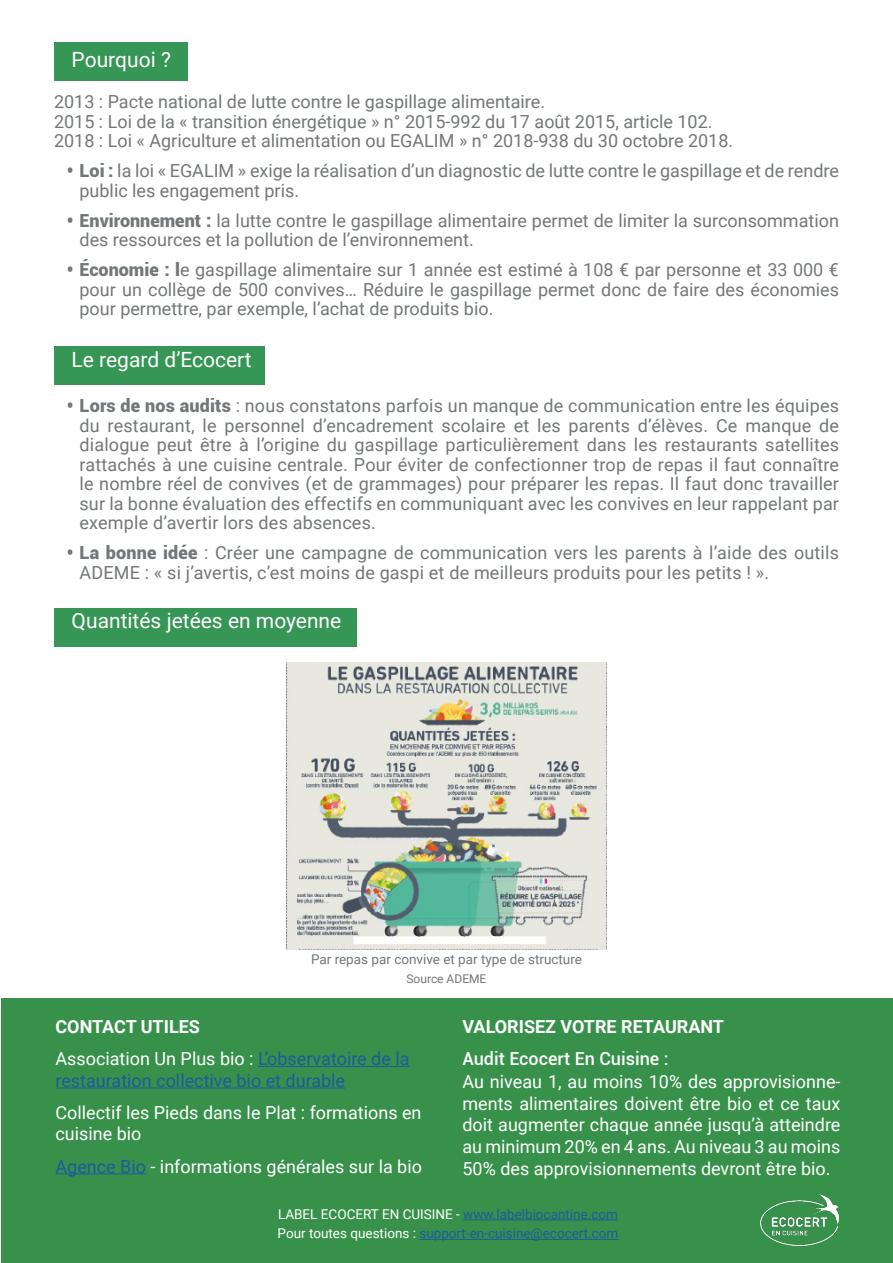
<style>
.page{position:relative;width:893px;height:1263px;background:#fff}
.page>*{position:absolute;margin:0;border:0;box-sizing:border-box;transform-origin:0 0}
.t1{font:21px "Roboto";color:#fff}
.t2{font:18px/19.5px "Roboto";color:#737779}
.t3{font:18px/21.6px "Roboto";color:#fff}
.t4{font:18px "Roboto";color:#175d9e}
.t5{font:700 18px "Roboto";color:#fff}
.t6{font:500 18px "Roboto";color:#fff}
.t7{font:13.5px/19.5px "Roboto";color:#175d9e}
.t8{font:13.5px "Roboto";color:#737779}
.t9{font:12px "Roboto";color:#737779}
.s1{font-weight:900}
.s2{font-weight:700}
.s3{color:#175d9e}
.s4{color:#fff}
</style>
<div class="page">
<div style="left:2px;top:998px;width:891px;height:265px;background:#38914b"></div>
<hr style="left:463px;top:1219px;width:155px;height:1px;background:#175d9e">
<hr style="left:419px;top:1239px;width:199px;height:1px;background:#175d9e">
<hr style="left:258px;top:1066px;width:152px;height:1px;background:#175d9e">
<hr style="left:56px;top:1087px;width:289px;height:1px;background:#175d9e">
<hr style="left:56px;top:1173px;width:90px;height:1px;background:#175d9e">
<img style="left:760px;top:1195px;width:78px;height:51px">
<div style="left:54px;top:43px;width:133px;height:38px;background:#369655"></div>
<div style="left:54px;top:347px;width:211px;height:38px;background:#369655"></div>
<div style="left:54px;top:608px;width:302px;height:38px;background:#369655"></div>
<img style="left:286px;top:662px;width:321px;height:287px">
<p class="t1" style="left:72px;top:45px;width:101px">Pourquoi ?</p>
<p class="t2" style="left:54px;top:91px;width:493px">2013 : Pacte national de lutte contre le gaspillage alimentaire.</p>
<p class="t2" style="left:54px;top:111px;width:660px">2015 : Loi de la « transition énergétique » n° 2015-992 du 17 août 2015, article 102.</p>
<p class="t2" style="left:54px;top:130px;width:681px">2018 : Loi « Agriculture et alimentation ou EGALIM » n° 2018-938 du 30 octobre 2018.</p>
<p class="t2" style="left:80px;top:160px;width:761px;text-indent:-13px"><span class="s1">• Loi :</span> la loi « EGALIM » exige la réalisation d’un diagnostic de lutte contre le gaspillage et de rendre public les engagement pris.</p>
<p class="t2" style="left:80px;top:210px;width:761px;text-indent:-13px"><span class="s1">• Environnement :</span> la lutte contre le gaspillage alimentaire permet de limiter la surconsommation des ressources et la pollution de l’environnement.</p>
<p class="t2" style="left:80px;top:259px;width:761px;text-align:justify;text-indent:-13px"><span class="s1">• Économie : l</span>e gaspillage alimentaire sur 1 année est estimé à 108 € par personne et 33 000 € pour un collège de 500 convives… Réduire le gaspillage permet donc de faire des économies pour permettre, par exemple, l’achat de produits bio.</p>
<p class="t1" style="left:72px;top:344px;width:182px">Le regard d’Ecocert</p>
<p class="t2" style="left:80px;top:395px;width:761px;text-align:justify;text-indent:-13px"><span class="s1">• Lors de nos audits</span> : nous constatons parfois un manque de communication entre les équipes du restaurant, le personnel d’encadrement scolaire et les parents d’élèves. Ce manque de dialogue peut être à l’origine du gaspillage particulièrement dans les restaurants satellites rattachés à une cuisine centrale. Pour éviter de confectionner trop de repas il faut connaître le nombre réel de convives (et de grammages) pour préparer les repas. Il faut donc travailler sur la bonne évaluation des effectifs en communiquant avec les convives en leur rappelant par exemple d’avertir lors des absences.</p>
<p class="t2" style="left:80px;top:542px;width:761px;text-indent:-13px"><span class="s1">• La bonne idée</span> : Créer une campagne de communication vers les parents à l’aide des outils<br>ADEME : « si j’avertis, c’est moins de gaspi et de meilleurs produits pour les petits ! ».</p>
<p class="t1" style="left:72px;top:606px;width:271px">Quantités jetées en moyenne</p>
<p class="t8" style="left:311px;top:950px;width:272px">Par repas par convive et par type de structure</p>
<p class="t9" style="left:406px;top:971px;width:81px">Source ADEME</p>
<p class="t3" style="left:56px;top:1010px;width:356px;line-height:32.1px"><span class="s2">CONTACT UTILES<br></span>Association Un Plus bio : <span class="s3">L’observatoire de la</span></p>
<p class="t4" style="left:56px;top:1068px;width:291px">restauration collective bio et durable</p>
<p class="t3" style="left:56px;top:1101px;width:368px">Collectif les Pieds dans le Plat : formations en cuisine bio</p>
<p class="t3" style="left:56px;top:1155px;width:368px"><span class="s3">Agence Bio</span> - informations générales sur la bio</p>
<p class="t5" style="left:462px;top:1014px;width:263px">VALORISEZ VOTRE RETAURANT</p>
<p class="t6" style="left:462px;top:1046px;width:208px">Audit Ecocert En Cuisine :</p>
<p class="t3" style="left:462px;top:1070px;width:380px;text-align:justify">Au niveau 1, au moins 10% des approvisionne&shy;ments alimentaires doivent être bio et ce taux doit augmenter chaque année jusqu’à atteindre au minimum 20% en 4 ans. Au niveau 3 au moins 50% des approvisionnements devront être bio.</p>
<p class="t7" style="left:278px;top:1204px;width:342px"><span class="s4">LABEL ECOCERT EN CUISINE -</span> www.labelbiocantine.com<br><span class="s4">Pour toutes questions :</span> support-en-cuisine@ecocert.com</p>
</div>
